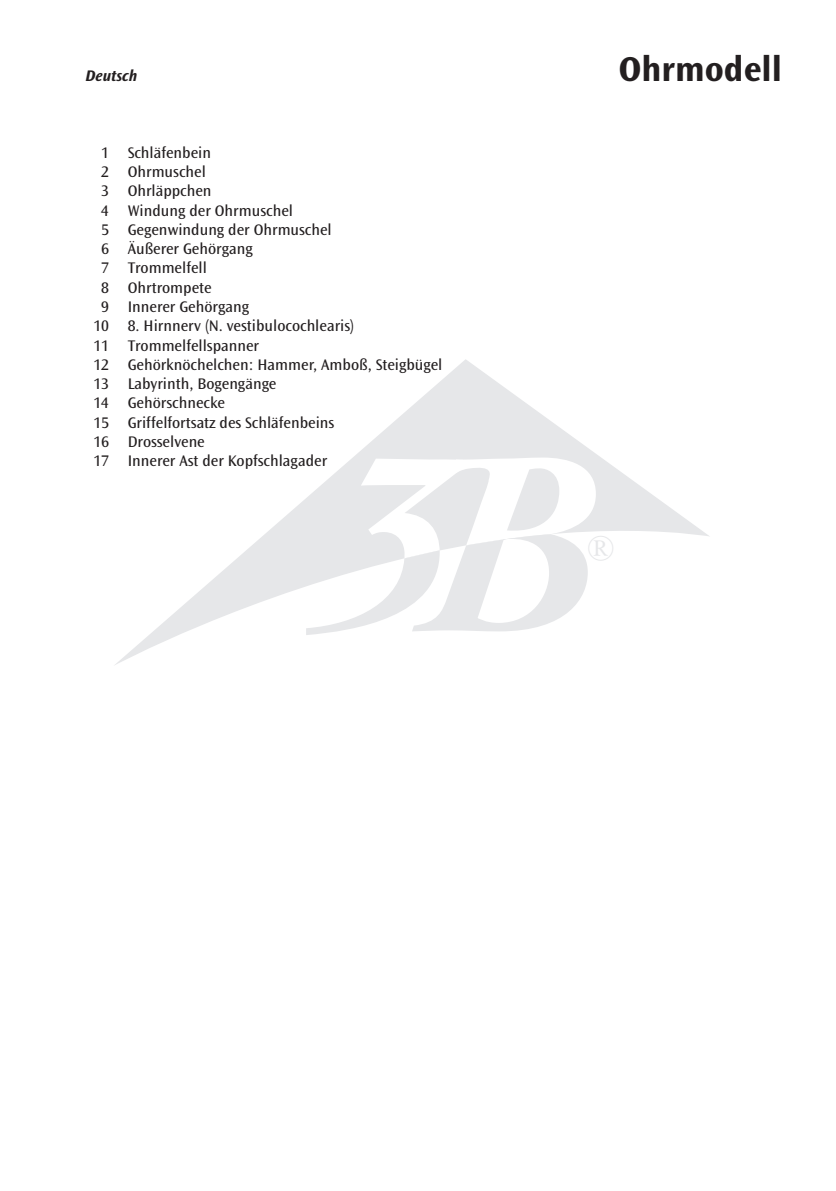
<style>
.page{position:relative;width:836px;height:1191px;background:#fff}
.page>*{position:absolute;margin:0;border:0;box-sizing:border-box;transform-origin:0 0}
.t1{font:36.2px "Perpetua";color:#e6e7e9}
.t2{font:700 36px "Ocean Sans";color:#231f20}
.t3{font:16px "Ocean Sans";color:#231f20}
.t4{font:italic 700 16px "Ocean Sans";color:#231f20}
</style>
<div class="page">
<svg style="left:115px;top:359px;width:594px;height:306px"></svg>
<svg style="left:306px;top:457px;width:289px;height:178px"></svg>
<p class="t4" style="left:85px;top:66px;width:53px">Deutsch</p>
<p class="t3" style="left:101px;top:144px;width:111px">1 Schläfenbein</p>
<p class="t3" style="left:101px;top:163px;width:106px">2 Ohrmuschel</p>
<p class="t3" style="left:101px;top:182px;width:112px">3 Ohrläppchen</p>
<p class="t3" style="left:101px;top:201px;width:193px">4 Windung der Ohrmuschel</p>
<p class="t3" style="left:101px;top:221px;width:232px">5 Gegenwindung der Ohrmuschel</p>
<p class="t3" style="left:101px;top:240px;width:153px">6 Äußerer Gehörgang</p>
<p class="t3" style="left:101px;top:259px;width:107px">7 Trommelfell</p>
<p class="t3" style="left:101px;top:278px;width:112px">8 Ohrtrompete</p>
<p class="t3" style="left:101px;top:298px;width:149px">9 Innerer Gehörgang</p>
<p class="t3" style="left:93px;top:317px;width:262px">10 8. Hirnnerv (N. vestibulocochlearis)</p>
<p class="t3" style="left:93px;top:336px;width:167px">11 Trommelfellspanner</p>
<p class="t3" style="left:93px;top:356px;width:350px">12 Gehörknöchelchen: Hammer, Amboß, Steigbügel</p>
<p class="t3" style="left:93px;top:375px;width:184px">13 Labyrinth, Bogengänge</p>
<p class="t3" style="left:93px;top:394px;width:133px">14 Gehörschnecke</p>
<p class="t3" style="left:93px;top:413px;width:242px">15 Griffelfortsatz des Schläfenbeins</p>
<p class="t3" style="left:93px;top:433px;width:113px">16 Drosselvene</p>
<p class="t3" style="left:93px;top:452px;width:235px">17 Innerer Ast der Kopfschlagader</p>
<h2 class="t2" style="left:618px;top:49px;width:165px">Ohrmodell</h2>
<h1 class="t1" style="left:586px;top:530px;width:29px">®</h1>
</div>
